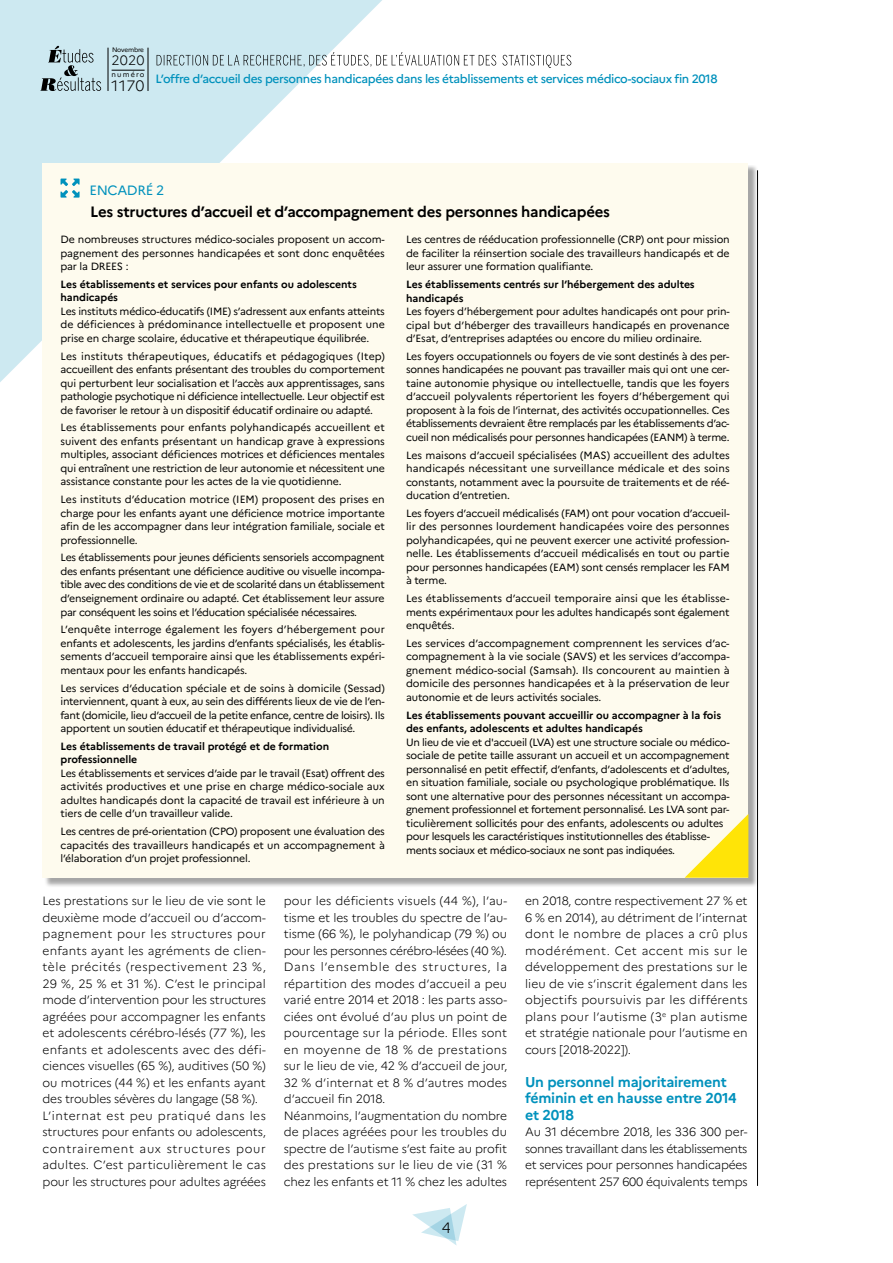
<style>
.page{position:relative;width:893px;height:1263px;background:#fff}
.page>*{position:absolute;margin:0;border:0;box-sizing:border-box;transform-origin:0 0}
.t1{font:700 15px "Marianne";letter-spacing:-.02em;color:#000}
.t2{font:300 15px "Marianne";color:#000}
.t3{font:700 14.25px/16.5px "Marianne";letter-spacing:-.015em;color:#0091bc}
.t4{font:13.5px "Marianne";letter-spacing:-.025em;color:#0091bc}
.t5{font:300 13.5px "Marianne";color:#000}
.t6{font:300 12px/16.5px "Marianne";letter-spacing:-.005em;color:#000}
.t7{font:500 12px "Marianne";letter-spacing:-.03em;color:#0091bc}
.t8{font:10.5px/13.5px "Marianne";letter-spacing:-.02em;color:#000;text-align:justify}
.t9{font:700 10.5px/13.5px "Marianne";letter-spacing:-.005em;color:#000}
.t10{font:7.2px "Marianne";letter-spacing:.16em;color:#000}
.t11{font:6.45px "Marianne";letter-spacing:-.035em;color:#000}
</style>
<div class="page">
<svg style="left:0;top:0;width:382px;height:404px;fill:#cde9f1"></svg>
<hr style="left:108px;top:48px;width:1px;height:43px;background:#000">
<hr style="left:148px;top:48px;width:1px;height:43px;background:#000">
<svg style="left:157px;top:52px;width:414px;height:16px"></svg>
<svg style="left:40px;top:46px;width:61px;height:45px;background:#a6bcc3"></svg>
<svg style="left:412px;top:1204px;width:55px;height:41px"></svg>
<hr style="left:757px;top:170px;width:1px;height:1016px;background:#000">
<hr style="left:112px;top:70px;width:33px;height:1px;background:#000">
<div style="left:45px;top:165px;width:714px;height:723px;background:#000;opacity:.35"></div>
<div style="left:43px;top:163px;width:705px;height:715px;background:#fefbee"></div>
<svg style="left:61px;top:179px;width:19px;height:19px"></svg>
<svg style="left:685px;top:814px;width:63px;height:64px"></svg>
<p class="t11" style="left:112px;top:46px;width:33px">Novembre</p>
<p class="t5" style="left:112px;top:52px;width:34px">2020</p>
<p class="t10" style="left:112px;top:70px;width:34px">numéro</p>
<h1 class="t2" style="left:112px;top:76px;width:34px">1170</h1>
<p class="t7" style="left:156px;top:71px;width:563px">L’offre d’accueil des personnes handicapées dans les établissements et services médico-sociaux fin 2018</p>
<p class="t4" style="left:89px;top:182px;width:76px">ENCADRÉ 2</p>
<h1 class="t1" style="left:90px;top:202px;width:521px">Les structures d’accueil et d’accompagnement des personnes handicapées</h1>
<p class="t8" style="left:61px;top:233px;width:326px">De nombreuses structures médico-sociales proposent un accom&shy;pagnement des personnes handicapées et sont donc enquêtées par la DREES :</p>
<p class="t9" style="left:61px;top:277px;width:298px">Les établissements et services pour enfants ou adolescents handicapés</p>
<p class="t8" style="left:61px;top:304px;width:326px">Les instituts médico-éducatifs (IME) s’adressent aux enfants atteints de déficiences à prédominance intellectuelle et proposent une prise en charge scolaire, éducative et thérapeutique équilibrée.</p>
<p class="t8" style="left:61px;top:349px;width:326px">Les instituts thérapeutiques, éducatifs et pédagogiques (Itep) accueillent des enfants présentant des troubles du comportement qui perturbent leur socialisation et l’accès aux apprentissages, sans pathologie psychotique ni déficience intellectuelle. Leur objectif est de favoriser le retour à un dispositif éducatif ordinaire ou adapté.</p>
<p class="t8" style="left:61px;top:421px;width:326px">Les établissements pour enfants polyhandicapés accueillent et suivent des enfants présentant un handicap grave à expressions multiples, associant déficiences motrices et déficiences mentales qui entraînent une restriction de leur autonomie et nécessitent une assistance constante pour les actes de la vie quotidienne.</p>
<p class="t8" style="left:61px;top:493px;width:326px">Les instituts d’éducation motrice (IEM) proposent des prises en charge pour les enfants ayant une déficience motrice importante afin de les accompagner dans leur intégration familiale, sociale et professionnelle.</p>
<p class="t8" style="left:61px;top:551px;width:326px">Les établissements pour jeunes déficients sensoriels accompagnent des enfants présentant une déficience auditive ou visuelle incompa&shy;tible avec des conditions de vie et de scolarité dans un établissement d’enseignement ordinaire ou adapté. Cet établissement leur assure par conséquent les soins et l’éducation spécialisée nécessaires.</p>
<p class="t8" style="left:61px;top:623px;width:326px">L’enquête interroge également les foyers d’hébergement pour enfants et adolescents, les jardins d’enfants spécialisés, les établis&shy;sements d’accueil temporaire ainsi que les établissements expéri&shy;mentaux pour les enfants handicapés.</p>
<p class="t8" style="left:61px;top:681px;width:326px">Les services d’éducation spéciale et de soins à domicile (Sessad) interviennent, quant à eux, au sein des différents lieux de vie de l’en&shy;fant (domicile, lieu d’accueil de la petite enfance, centre de loisirs). Ils apportent un soutien éducatif et thérapeutique individualisé.</p>
<p class="t9" style="left:61px;top:739px;width:270px">Les établissements de travail protégé et de formation professionnelle</p>
<p class="t8" style="left:61px;top:766px;width:326px">Les établissements et services d’aide par le travail (Esat) offrent des activités productives et une prise en charge médico-sociale aux adultes handicapés dont la capacité de travail est inférieure à un tiers de celle d’un travailleur valide.</p>
<p class="t8" style="left:61px;top:824px;width:326px">Les centres de pré-orientation (CPO) proposent une évaluation des capacités des travailleurs handicapés et un accompagnement à l’élaboration d’un projet professionnel.</p>
<p class="t8" style="left:406px;top:233px;width:325px">Les centres de rééducation professionnelle (CRP) ont pour mission de faciliter la réinsertion sociale des travailleurs handicapés et de leur assurer une formation qualifiante.</p>
<p class="t9" style="left:406px;top:277px;width:290px">Les établissements centrés sur l’hébergement des adultes handicapés</p>
<p class="t8" style="left:406px;top:304px;width:325px">Les foyers d’hébergement pour adultes handicapés ont pour prin&shy;cipal but d’héberger des travailleurs handicapés en provenance d’Esat, d’entreprises adaptées ou encore du milieu ordinaire.</p>
<p class="t8" style="left:406px;top:349px;width:325px">Les foyers occupationnels ou foyers de vie sont destinés à des per&shy;sonnes handicapées ne pouvant pas travailler mais qui ont une cer&shy;taine autonomie physique ou intellectuelle, tandis que les foyers d’accueil polyvalents répertorient les foyers d’hébergement qui proposent à la fois de l’internat, des activités occupationnelles. Ces établissements devraient être remplacés par les établissements d’ac&shy;cueil non médicalisés pour personnes handicapées (EANM) à terme.</p>
<p class="t8" style="left:406px;top:448px;width:325px">Les maisons d’accueil spécialisées (MAS) accueillent des adultes handicapés nécessitant une surveillance médicale et des soins constants, notamment avec la poursuite de traitements et de réé&shy;ducation d’entretien.</p>
<p class="t8" style="left:406px;top:506px;width:325px">Les foyers d’accueil médicalisés (FAM) ont pour vocation d’accueil&shy;lir des personnes lourdement handicapées voire des personnes polyhandicapées, qui ne peuvent exercer une activité profession&shy;nelle. Les établissements d’accueil médicalisés en tout ou partie pour personnes handicapées (EAM) sont censés remplacer les FAM à terme.</p>
<p class="t8" style="left:406px;top:592px;width:325px">Les établissements d’accueil temporaire ainsi que les établisse&shy;ments expérimentaux pour les adultes handicapés sont également enquêtés.</p>
<p class="t8" style="left:406px;top:636px;width:325px">Les services d’accompagnement comprennent les services d’ac&shy;compagnement à la vie sociale (SAVS) et les services d’accompa&shy;gnement médico-social (Samsah). Ils concourent au maintien à domicile des personnes handicapées et à la préservation de leur autonomie et de leurs activités sociales.</p>
<p class="t9" style="left:406px;top:708px;width:317px">Les établissements pouvant accueillir ou accompagner à la fois des enfants, adolescents et adultes handicapés</p>
<p class="t8" style="left:406px;top:735px;width:325px;text-align:left">Un lieu de vie et d'accueil (LVA) est une structure sociale ou médico&shy;sociale de petite taille assurant un accueil et un accompagnement personnalisé en petit effectif, d’enfants, d’adolescents et d’adultes, en situation familiale, sociale ou psychologique problématique. Ils sont une alternative pour des personnes nécessitant un accompa&shy;gnement professionnel et fortement personnalisé. Les LVA sont par&shy;ticulièrement sollicités pour des enfants, adolescents ou adultes pour lesquels les caractéristiques institutionnelles des établisse&shy;ments sociaux et médico-sociaux ne sont pas indiquées.</p>
<p class="t6" style="left:43px;top:893px;width:225px">Les prestations sur le lieu de vie sont le deuxième mode d’accueil ou d’accom&shy;pagnement pour les structures pour enfants ayant les agréments de clien&shy;tèle précités (respectivement 23 %, 29 %, 25 % et 31 %). C’est le principal mode d’intervention pour les structures agréées pour accompagner les enfants et adolescents cérébro-lésés (77 %), les enfants et adolescents avec des défi&shy;ciences visuelles (65 %), auditives (50 %) ou motrices (44 %) et les enfants ayant des troubles sévères du langage (58 %).<br>L’internat est peu pratiqué dans les structures pour enfants ou adolescents, contrairement aux structures pour adultes. C’est particulièrement le cas pour les structures pour adultes agréées</p>
<p class="t6" style="left:284px;top:893px;width:225px">pour les déficients visuels (44 %), l’au&shy;tisme et les troubles du spectre de l’au&shy;tisme (66 %), le polyhandicap (79 %) ou pour les personnes cérébro-lésées (40 %).<br>Dans l’ensemble des structures, la répartition des modes d’accueil a peu varié entre 2014 et 2018 : les parts asso&shy;ciées ont évolué d’au plus un point de pourcentage sur la période. Elles sont en moyenne de 18 % de prestations sur le lieu de vie, 42 % d’accueil de jour, 32 % d’internat et 8 % d’autres modes d’accueil fin 2018.<br>Néanmoins, l’augmentation du nombre de places agréées pour les troubles du spectre de l’autisme s’est faite au profit des prestations sur le lieu de vie (31 % chez les enfants et 11 % chez les adultes</p>
<p class="t6" style="left:525px;top:893px;width:224px;text-align:justify">en 2018, contre respectivement 27 % et 6 % en 2014), au détriment de l’internat dont le nombre de places a crû plus modérément. Cet accent mis sur le développement des prestations sur le lieu de vie s’inscrit également dans les objectifs poursuivis par les différents plans pour l’autisme (3<sup>e</sup> plan autisme et stratégie nationale pour l’autisme en cours [2018-2022]).</p>
<h2 class="t3" style="left:525px;top:1073px;width:213px">Un personnel majoritairement féminin et en hausse entre 2014 et 2018</h2>
<p class="t6" style="left:525px;top:1124px;width:224px;text-align:justify">Au 31 décembre 2018, les 336 300 per&shy;sonnes travaillant dans les établissements et services pour personnes handicapées représentent 257 600 équivalents temps</p>
<h1 class="t2" style="left:442px;top:1218px;width:10px">4</h1>
</div>
